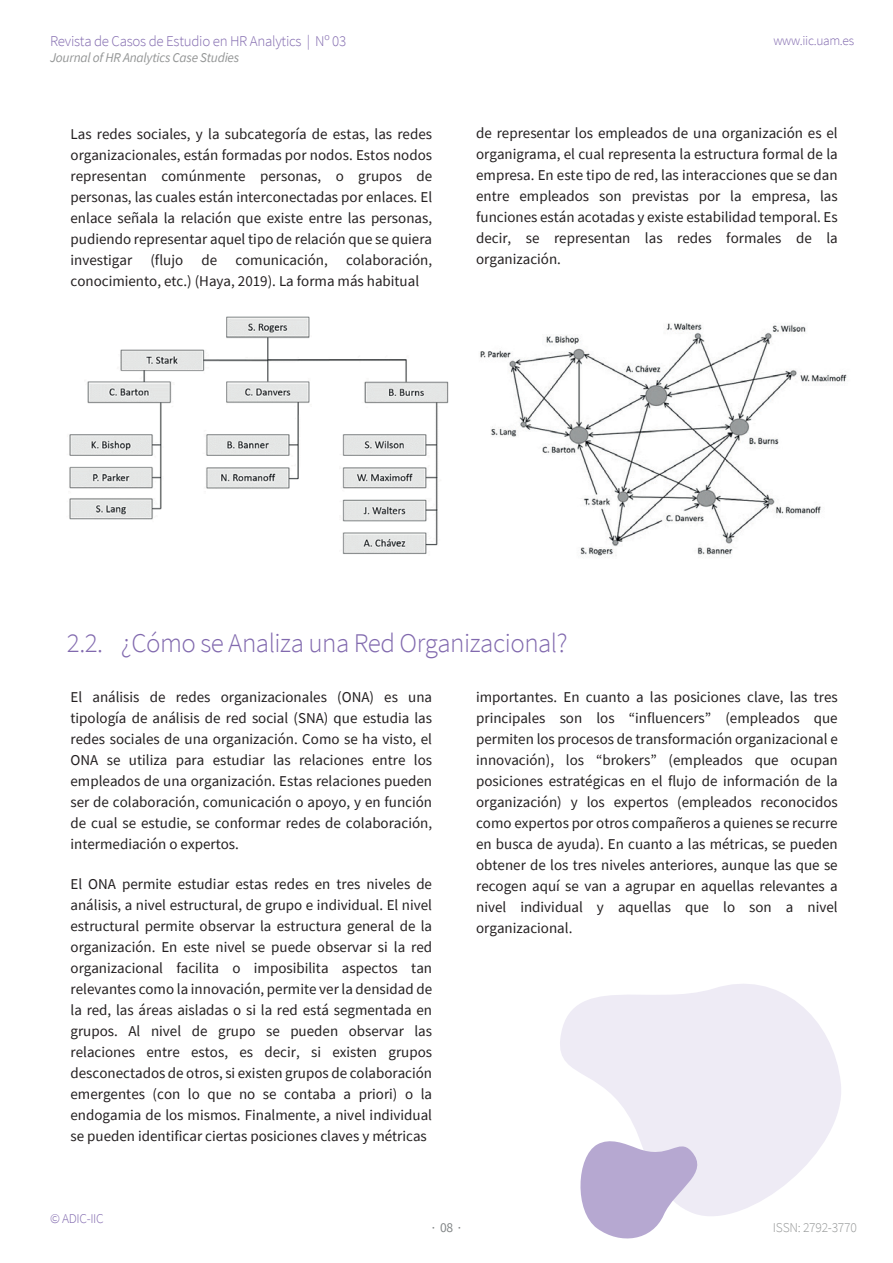
<style>
.page{position:relative;width:893px;height:1263px;background:#fff}
.page>*{position:absolute;margin:0;border:0;box-sizing:border-box;transform-origin:0 0}
.t1{font:300 27px "Source Sans Pro";letter-spacing:-.02em;color:#8169ae}
.t2{font:15px/21px "Source Sans Pro";color:#231f20;text-align:justify}
.t3{font:300 14.85px "Source Sans Pro";letter-spacing:-.02em;color:#8169ae}
.t4{font:300 13.5px "Source Sans Pro";letter-spacing:-.02em;color:#949696}
.t5{font:13.5px "Source Sans Pro";color:#828687}
.t6{font:italic 13.35px "Source Sans Pro";letter-spacing:-.02em;color:#949696}
.t7{font:300 13.35px "Source Sans Pro";letter-spacing:-.025em;color:#8169ae}
</style>
<div class="page">
<svg style="left:560px;top:984px;width:281px;height:232px;fill:#eeebf5"></svg>
<svg style="left:574px;top:1137px;width:137px;height:101px"></svg>
<img style="left:69px;top:316px;width:380px;height:238px">
<img style="left:480px;top:323px;width:367px;height:233px">
<p class="t3" style="left:50px;top:32px;width:298px">Revista de Casos de Estudio en HR Analytics | Nº 03</p>
<p class="t6" style="left:50px;top:49px;width:191px">Journal of HR Analytics Case Studies</p>
<p class="t7" style="left:773px;top:32px;width:82px">www.iic.uam.es</p>
<p class="t2" style="left:71px;top:123px;width:363px">Las redes sociales, y la subcategoría de estas, las redes organizacionales, están formadas por nodos. Estos nodos representan comúnmente personas, o grupos de personas, las cuales están interconectadas por enlaces. El enlace señala la relación que existe entre las personas, pudiendo representar aquel tipo de relación que se quiera investigar (flujo de comunicación, colaboración, conocimiento, etc.) (Haya, 2019). La forma más habitual</p>
<p class="t2" style="left:476px;top:122px;width:363px">de representar los empleados de una organización es el organigrama, el cual representa la estructura formal de la empresa. En este tipo de red, las interacciones que se dan entre empleados son previstas por la empresa, las funciones están acotadas y existe estabilidad temporal. Es decir, se representan las redes formales de la organización.</p>
<h1 class="t1" style="left:67px;top:626px;width:502px">2.2. ¿Cómo se Analiza una Red Organizacional?</h1>
<p class="t2" style="left:71px;top:686px;width:363px">El análisis de redes organizacionales (ONA) es una tipología de análisis de red social (SNA) que estudia las redes sociales de una organización. Como se ha visto, el ONA se utiliza para estudiar las relaciones entre los empleados de una organización. Estas relaciones pueden ser de colaboración, comunicación o apoyo, y en función de cual se estudie, se conformar redes de colaboración, intermediación o expertos.</p>
<p class="t2" style="left:71px;top:873px;width:363px">El ONA permite estudiar estas redes en tres niveles de análisis, a nivel estructural, de grupo e individual. El nivel estructural permite observar la estructura general de la organización. En este nivel se puede observar si la red organizacional facilita o imposibilita aspectos tan relevantes como la innovación, permite ver la densidad de la red, las áreas aisladas o si la red está segmentada en grupos. Al nivel de grupo se pueden observar las relaciones entre estos, es decir, si existen grupos desconectados de otros, si existen grupos de colaboración emergentes (con lo que no se contaba a priori) o la endogamia de los mismos. Finalmente, a nivel individual se pueden identificar ciertas posiciones claves y métricas</p>
<p class="t2" style="left:476px;top:686px;width:363px">importantes. En cuanto a las posiciones clave, las tres principales son los “influencers” (empleados que permiten los procesos de transformación organizacional e innovación), los “brokers” (empleados que ocupan posiciones estratégicas en el flujo de información de la organización) y los expertos (empleados reconocidos como expertos por otros compañeros a quienes se recurre en busca de ayuda). En cuanto a las métricas, se pueden obtener de los tres niveles anteriores, aunque las que se recogen aquí se van a agrupar en aquellas relevantes a nivel individual y aquellas que lo son a nivel organizacional.</p>
<p class="t7" style="left:50px;top:1211px;width:55px">© ADIC-IIC</p>
<p class="t5" style="left:432px;top:1218px;width:31px">· 08 ·</p>
<p class="t4" style="left:773px;top:1219px;width:85px">ISSN: 2792-3770</p>
</div>
